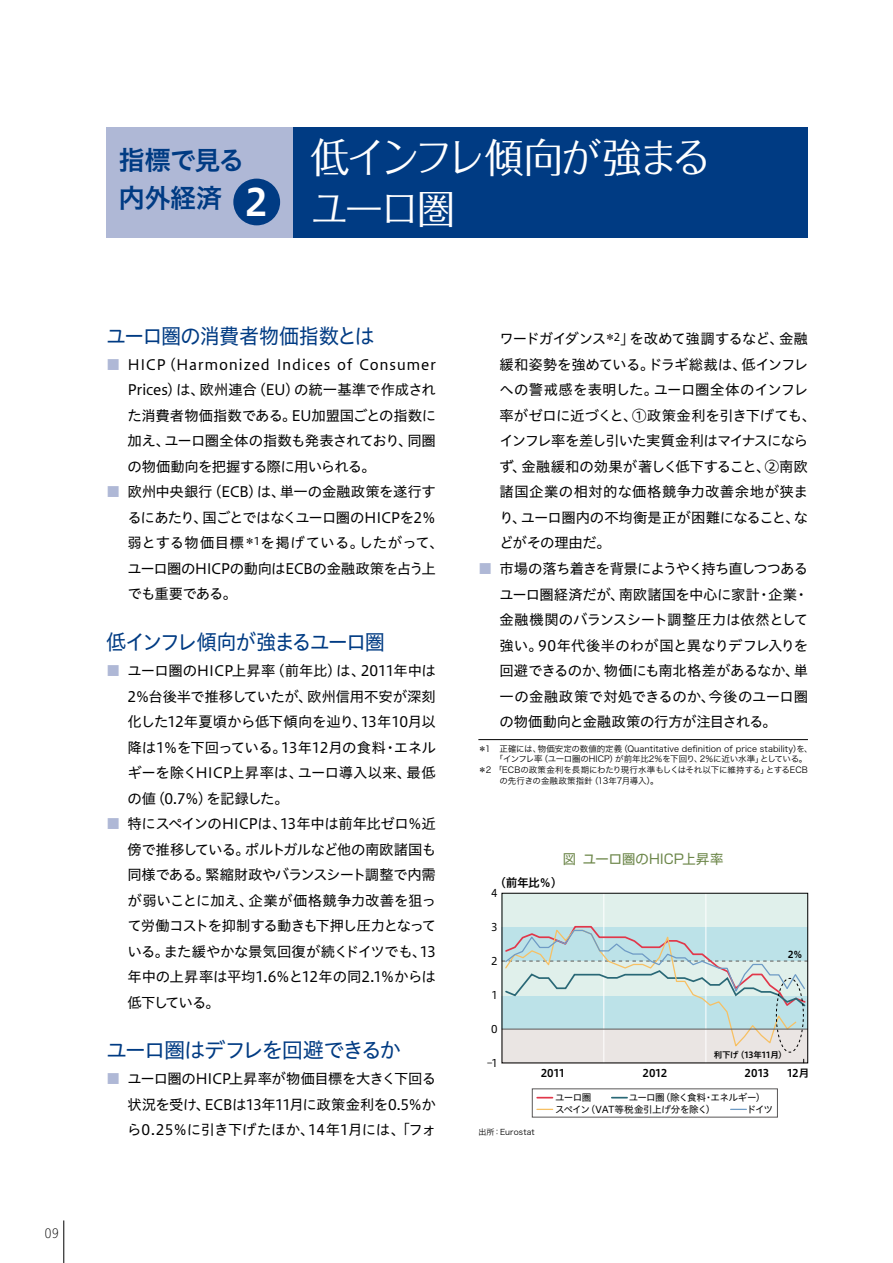
<style>
.page{position:relative;width:893px;height:1263px;background:#fff}
.page>*{position:absolute;margin:0;border:0;box-sizing:border-box;transform-origin:0 0}
.t1{font:40.35px/51px "Folk Pro";letter-spacing:-.075em;color:#fff}
.t2{font:26.55px/38.2px "Hiragino UD Sans Std W6";letter-spacing:-.045em;color:#003b83}
.t3{font:21.3px "Hiragino UD Sans Std W4";letter-spacing:-.07em;color:#003b83;scale:.95 1}
.t4{font:21.3px "Hiragino UD Sans Std W4";letter-spacing:-.07em;color:#003b83}
.t5{font:21.3px "Hiragino UD Sans Std W4";letter-spacing:-.04em;color:#003b83;scale:.95 1}
.t6{font:14.4px/25.5px "Hiragino UD Sans Std W4";letter-spacing:-.025em;color:#000;text-align:justify}
.t7{font:13.35px "Shin Go Pro";letter-spacing:.015em;color:#6c8649}
.t8{font:13.35px "Letter Gothic Std";color:#000}
.t9{font:11.7px "Hiragino UD Sans Std W6";color:#000}
.t10{font:10.65px "Hiragino UD Sans Std W6";letter-spacing:-.015em;color:#000}
.t11{font:10.65px "Hiragino UD Sans Std W4";color:#000}
.t12{font:9.6px/11.7px "Hiragino UD Sans Std W4";letter-spacing:-.065em;color:#000}
.t13{font:9.6px "Hiragino UD Sans Std W6";color:#000}
.t14{font:8.55px "Hira Kaku Pro W3";color:#000}
.t15{font:8.55px "Hira Kaku Pro W3";letter-spacing:-.03em;color:#000}
.t16{font:8.55px "Hiragino UD Sans Std W6";letter-spacing:-.055em;color:#000}
.t17{font:7.95px "Hira Kaku Pro W3";letter-spacing:.025em;color:#000}
.s1{font-size:37.2px;color:#fff}
.s2{color:#afb8d6}
.s3{font-family:"Ryumin Pro"}
</style>
<div class="page">
<hr style="left:64px;top:1220px;width:1px;height:43px;background:#000">
<div style="left:106px;top:128px;width:187px;height:110px;background:#afb8d6"></div>
<div style="left:293px;top:128px;width:515px;height:110px;background:#003b83"></div>
<div style="left:233px;top:179px;width:47px;height:46px;background:#003b83;border-radius:50%"></div>
<hr style="left:478px;top:739px;width:330px;height:1px;background:#000">
<div style="left:502px;top:893px;width:306px;height:34px;background:#e0f0eb"></div>
<div style="left:502px;top:1029px;width:306px;height:34px;background:#eae5e3"></div>
<hr style="left:604px;top:893px;width:1px;height:170px;background:#fff">
<hr style="left:706px;top:893px;width:1px;height:170px;background:#fff">
<svg style="left:537px;top:1109px;width:16px;height:1px"></svg>
<svg style="left:537px;top:1097px;width:15px;height:1px"></svg>
<svg style="left:612px;top:1097px;width:15px;height:1px"></svg>
<svg style="left:731px;top:1109px;width:15px;height:1px"></svg>
<svg style="left:504px;top:925px;width:302px;height:128px"></svg>
<hr style="left:502px;top:1029px;width:306px;height:1px;background:#595757">
<p class="t8" style="left:44px;top:1226px;width:17px">09</p>
<h2 class="t2" style="left:119px;top:140px;width:150px">指標で見る内外経済 <span class="s1">2</span></h2>
<h1 class="t1" style="left:310px;top:126px;width:402px">低インフレ傾向が強まるユーロ圏</h1>
<h3 class="t5" style="left:106px;top:320px;width:284px">ユーロ圏の消費者物価指数とは</h3>
<p class="t6" style="left:127px;top:351px;width:310px;text-indent:-21px"><span class="s2">■</span> HICP（Harmonized Indices of Consumer Prices）は、欧州連合（EU）の統一基準で作成された消費者物価指数である。EU加盟国ごとの指数に加え、ユーロ圏全体の指数も発表されており、同圏の物価動向を把握する際に用いられる。</p>
<p class="t6" style="left:127px;top:478px;width:318px;text-align:left;text-indent:-21px"><span class="s2">■</span> 欧州中央銀行（ECB）は、単一の金融政策を遂行するにあたり、国ごとではなくユーロ圏のHICPを2％弱とする物価目標<sup>＊</sup><sup>1</sup>を掲げている。したがって、ユーロ圏のHICPの動向はECBの金融政策を占う上でも重要である。</p>
<h3 class="t3" style="left:106px;top:626px;width:295px">低インフレ傾向が強まるユーロ圏</h3>
<p class="t6" style="left:127px;top:657px;width:310px;text-indent:-21px"><span class="s2">■</span> ユーロ圏のHICP上昇率（前年比）は、2011年中は2％台後半で推移していたが、欧州信用不安が深刻化した12年夏頃から低下傾向を辿り、13年10月以降は1％を下回っている。13年12月の食料・エネルギーを除くHICP上昇率は、ユーロ導入以来、最低の値（0.7％）を記録した。</p>
<p class="t6" style="left:127px;top:810px;width:310px;text-indent:-21px"><span class="s2">■</span> 特にスペインのHICPは、13年中は前年比ゼロ％近傍で推移している。ポルトガルなど他の南欧諸国も同様である。緊縮財政やバランスシート調整で内需が弱いことに加え、企業が価格競争力改善を狙って労働コストを抑制する動きも下押し圧力となっている。また緩やかな景気回復が続くドイツでも、13年中の上昇率は平均1.6％と12年の同2.1％からは低下している。</p>
<h3 class="t4" style="left:106px;top:1034px;width:296px">ユーロ圏はデフレを回避できるか</h3>
<p class="t6" style="left:127px;top:1065px;width:310px;text-indent:-21px"><span class="s2">■</span> ユーロ圏のHICP上昇率が物価目標を大きく下回る状況を受け、ECBは13年11月に政策金利を0.5％から0.25％に引き下げたほか、14年1月には、「フォ</p>
<p class="t6" style="left:499px;top:325px;width:318px;text-align:left">ワードガイダンス<sup>＊</sup><sup>2</sup>」を改めて強調するなど、金融緩和姿勢を強めている。ドラギ総裁は、低インフレへの警戒感を表明した。ユーロ圏全体のインフレ率がゼロに近づくと、①政策金利を引き下げても、インフレ率を差し引いた実質金利はマイナスにならず、金融緩和の効果が著しく低下すること、②南欧諸国企業の相対的な価格競争力改善余地が狭まり、ユーロ圏内の不均衡是正が困難になること、などがその理由だ。</p>
<p class="t6" style="left:499px;top:555px;width:310px;text-indent:-21px"><span class="s2">■</span> 市場の落ち着きを背景にようやく持ち直しつつあるユーロ圏経済だが、南欧諸国を中心に家計・企業・金融機関のバランスシート調整圧力は依然として強い。90年代後半のわが国と異なりデフレ入りを回避できるのか、物価にも南北格差があるなか、単一の金融政策で対処できるのか、今後のユーロ圏の物価動向と金融政策の行方が注目される。</p>
<p class="t14" style="left:478px;top:741px;width:336px"><span class="s3">＊</span>1 正確には、物価安定の数値的定義（Quantitative definition of price stability）を、</p>
<p class="t15" style="left:495px;top:751px;width:314px">「インフレ率（ユーロ圏のHICP）が前年比2％を下回り、2％に近い水準」としている。</p>
<p class="t14" style="left:478px;top:762px;width:331px"><span class="s3">＊</span>2 「ECBの政策金利を長期にわたり現行水準もしくはそれ以下に維持する」とするECB</p>
<p class="t14" style="left:500px;top:773px;width:161px">の先行きの金融政策指針（13年7月導入）。</p>
<p class="t7" style="left:563px;top:848px;width:162px">図 ユーロ圏のHICP上昇率</p>
<p class="t9" style="left:494px;top:874px;width:70px">（前年比％）</p>
<p class="t11" style="left:491px;top:885px;width:8px">4</p>
<p class="t11" style="left:491px;top:919px;width:8px">3</p>
<p class="t11" style="left:491px;top:953px;width:8px">2</p>
<p class="t11" style="left:492px;top:987px;width:8px">1</p>
<p class="t11" style="left:491px;top:1021px;width:8px">0</p>
<p class="t11" style="left:487px;top:1055px;width:12px">-1</p>
<p class="t13" style="left:788px;top:947px;width:16px">2％</p>
<p class="t16" style="left:714px;top:1048px;width:74px">利下げ（13年11月）</p>
<p class="t10" style="left:541px;top:1064px;width:26px">2011</p>
<p class="t10" style="left:642px;top:1064px;width:26px">2012</p>
<p class="t10" style="left:745px;top:1064px;width:26px">2013</p>
<p class="t10" style="left:787px;top:1064px;width:24px">12月</p>
<p class="t12" style="left:555px;top:1091px;width:219px">ユーロ圏　　　　ユーロ圏（除く食料・エネルギー）スペイン（VAT等税金引上げ分を除く）　　　　ドイツ</p>
<p class="t17" style="left:478px;top:1125px;width:58px">出所：Eurostat</p>
</div>
